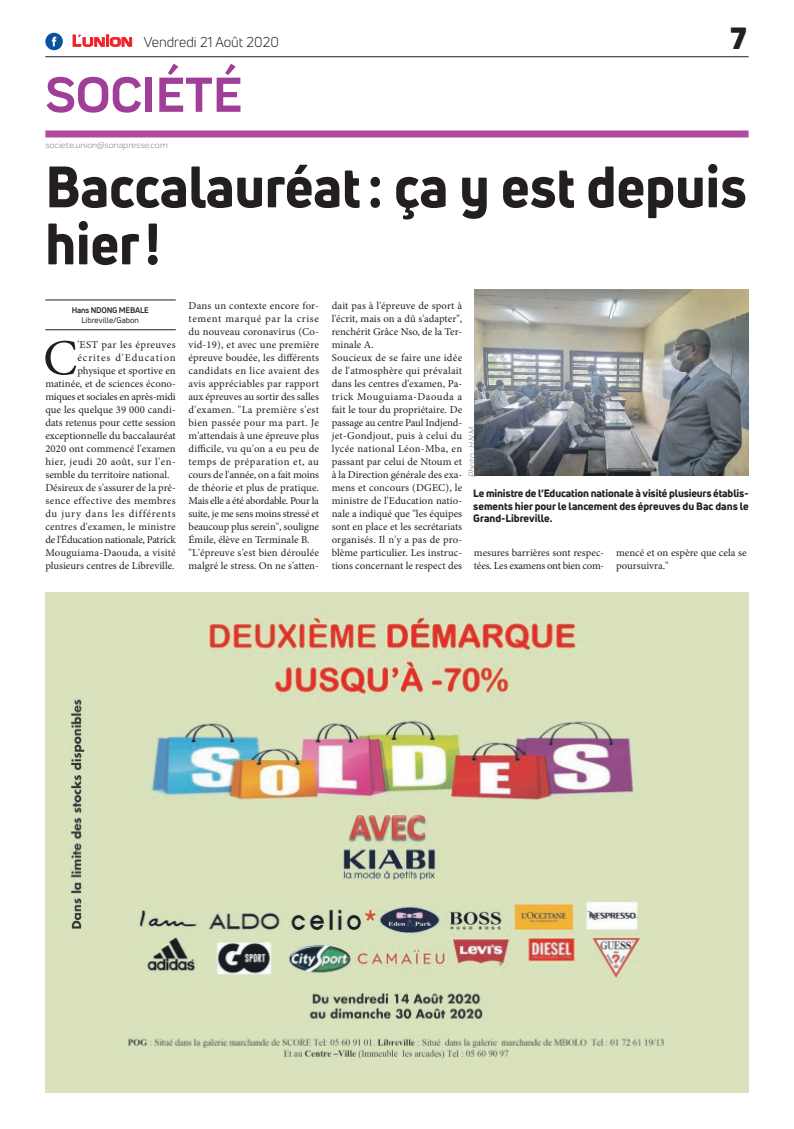
<style>
.page{position:relative;width:794px;height:1129px;background:#fff}
.page>*{position:absolute;margin:0;border:0;box-sizing:border-box;transform-origin:0 0}
.t1{font:800 57px/57px "Uni Neue";color:#231f20;scale:.95 1}
.t2{font:700 51px "Praktika";color:#a13e97}
.t3{font:50.5px "Minion Pro";color:#231f20}
.t4{font:900 30px "Uni Neue";color:#231f20}
.t5{font:14px "Uni Neue";color:#231f20}
.t6{font:10.5px/13px "Minion Pro";letter-spacing:.005em;color:#231f20}
.t7{font:800 10.5px/12.6px "Uni Neue";color:#231f20;text-align:justify}
.t8{font:10.5px "Minion Pro";letter-spacing:-.02em;color:#231f20}
.t9{font:10.5px/13px "Minion Pro";letter-spacing:-.015em;color:#231f20}
.t10{font:10.5px "Minion Pro";letter-spacing:.035em;color:#231f20}
.t11{font:10.5px "Minion Pro";letter-spacing:.04em;color:#231f20}
.t12{font:10.5px "Minion Pro";letter-spacing:.065em;color:#231f20}
.t13{font:10.5px "Minion Pro";letter-spacing:.085em;color:#231f20}
.t14{font:italic 9px "Praktika";color:#818386}
.t15{font:8px "Uni Neue";color:#231f20}
.t16{font:700 8px "Uni Neue";letter-spacing:-.02em;color:#231f20}
.s1{font-family:"Eurostile";font-weight:600;font-size:15px;color:#ee1d23}
.s2{font-family:"Eurostile";font-weight:600;font-size:11.4px;color:#ee1d23}
</style>
<div class="page">
<hr style="left:45px;top:56px;width:703px;height:1px;background:#231f20">
<div style="left:45px;top:130px;width:703px;height:7px;background:#b44a9c"></div>
<svg style="left:72px;top:34px;width:60px;height:13px"></svg>
<div style="left:45px;top:33px;width:18px;height:17px;background:#08549e;border-radius:50%"></div>
<svg style="left:52px;top:37px;width:4px;height:9px"></svg>
<img style="left:45px;top:592px;width:703px;height:499px">
<hr style="left:45px;top:329px;width:131px;height:1px;background:#231f20">
<hr style="left:45px;top:300px;width:131px;height:1px;background:#231f20">
<img style="left:475px;top:289px;width:273px;height:186px">
<h3 class="t5" style="left:72px;top:33px;width:208px"><span class="s1">L</span><span class="s2">UNION</span> Vendredi 21 Août 2020</h3>
<h2 class="t2" style="left:45px;top:54px;width:198px">SOCIÉTÉ</h2>
<p class="t14" style="left:45px;top:139px;width:124px">societe.union@sonapresse.com</p>
<h3 class="t4" style="left:730px;top:17px;width:18px">7</h3>
<h1 class="t1" style="left:45px;top:157px;width:740px">Baccalauréat: ça y est depuis hier!</h1>
<p class="t16" style="left:72px;top:305px;width:78px">Hans NDONG MEBALE</p>
<p class="t15" style="left:82px;top:315px;width:59px">Libreville/Gabon</p>
<h3 class="t3" style="left:43px;top:324px;width:36px">C</h3>
<p class="t10" style="left:77px;top:338px;width:100px">'EST par les épreuves</p>
<p class="t13" style="left:77px;top:351px;width:100px">écrites d'Education</p>
<p class="t6" style="left:77px;top:364px;width:100px">physique et sportive en</p>
<p class="t6" style="left:45px;top:377px;width:132px">matinée, et de sciences écono-</p>
<p class="t8" style="left:45px;top:390px;width:132px">miques et sociales en après-midi</p>
<p class="t6" style="left:45px;top:403px;width:132px">que les quelque 39 000 candi-</p>
<p class="t6" style="left:45px;top:416px;width:132px">dats retenus pour cette session</p>
<p class="t6" style="left:45px;top:429px;width:132px">exceptionnelle du baccalauréat</p>
<p class="t6" style="left:45px;top:442px;width:132px">2020 ont commencé l'examen</p>
<p class="t11" style="left:45px;top:455px;width:132px">hier, jeudi 20 août, sur l'en-</p>
<p class="t6" style="left:45px;top:468px;width:126px">semble du territoire national.</p>
<p class="t6" style="left:45px;top:481px;width:132px">Désireux de s'assurer de la pré-</p>
<p class="t10" style="left:45px;top:494px;width:132px">sence effective des membres</p>
<p class="t12" style="left:45px;top:507px;width:132px">du jury dans les différents</p>
<p class="t6" style="left:45px;top:520px;width:132px">centres d'examen, le ministre</p>
<p class="t8" style="left:45px;top:533px;width:132px">de l'Éducation nationale, Patrick</p>
<p class="t6" style="left:45px;top:546px;width:132px">Mouguiama-Daouda, a visité</p>
<p class="t6" style="left:45px;top:559px;width:131px">plusieurs centres de Libreville.</p>
<p class="t6" style="left:189px;top:299px;width:132px">Dans un contexte encore for&shy;tement marqué par la crise du nouveau coronavirus (Co&shy;vid-19), et avec une première épreuve boudée, les différents candidats en lice avaient des avis appréciables par rapport aux épreuves au sortir des salles d'examen. "La première s'est bien passée pour ma part. Je m'attendais à une épreuve plus difficile, vu qu'on a eu peu de temps de préparation et, au cours de l'année, on a fait moins de théorie et plus de pratique.<br>Mais elle a été abordable. Pour la suite, je me sens moins stressé et beaucoup plus serein", souligne<br>Émile, élève en Terminale B. "L'épreuve s'est bien déroulée malgré le stress. On ne s'atten-</p>
<p class="t6" style="left:332px;top:299px;width:132px">dait pas à l'épreuve de sport à l'écrit, mais on a dû s'adapter", renchérit Grâce Nso, de la Ter&shy;minale A.<br>Soucieux de se faire une idée de l'atmosphère qui prévalait dans les centres d'examen, Pa&shy;trick Mouguiama-Daouda a fait le tour du propriétaire. De passage au centre Paul Indjend&shy;jet-Gondjout, puis à celui du lycée national Léon-Mba, en passant par celui de Ntoum et à la Direction générale des exa&shy;mens et concours (DGEC), le ministre de l'Education natio&shy;nale a indiqué que "les équipes sont en place et les secrétariats organisés. Il n'y a pas de pro&shy;blème particulier. Les instruc&shy;tions concernant le respect des</p>
<p class="t14" style="left:465px;top:476px;width:51px;rotate:-90deg">Photo : H.N.M</p>
<p class="t7" style="left:473px;top:487px;width:277px">Le ministre de l’Education nationale à visité plusieurs établis&shy;sements hier pour le lancement des épreuves du Bac dans le Grand-Libreville.</p>
<p class="t9" style="left:474px;top:546px;width:132px">mesures barrières sont respec&shy;tées. Les examens ont bien com-</p>
<p class="t6" style="left:616px;top:546px;width:132px">mencé et on espère que cela se poursuivra."</p>
</div>
